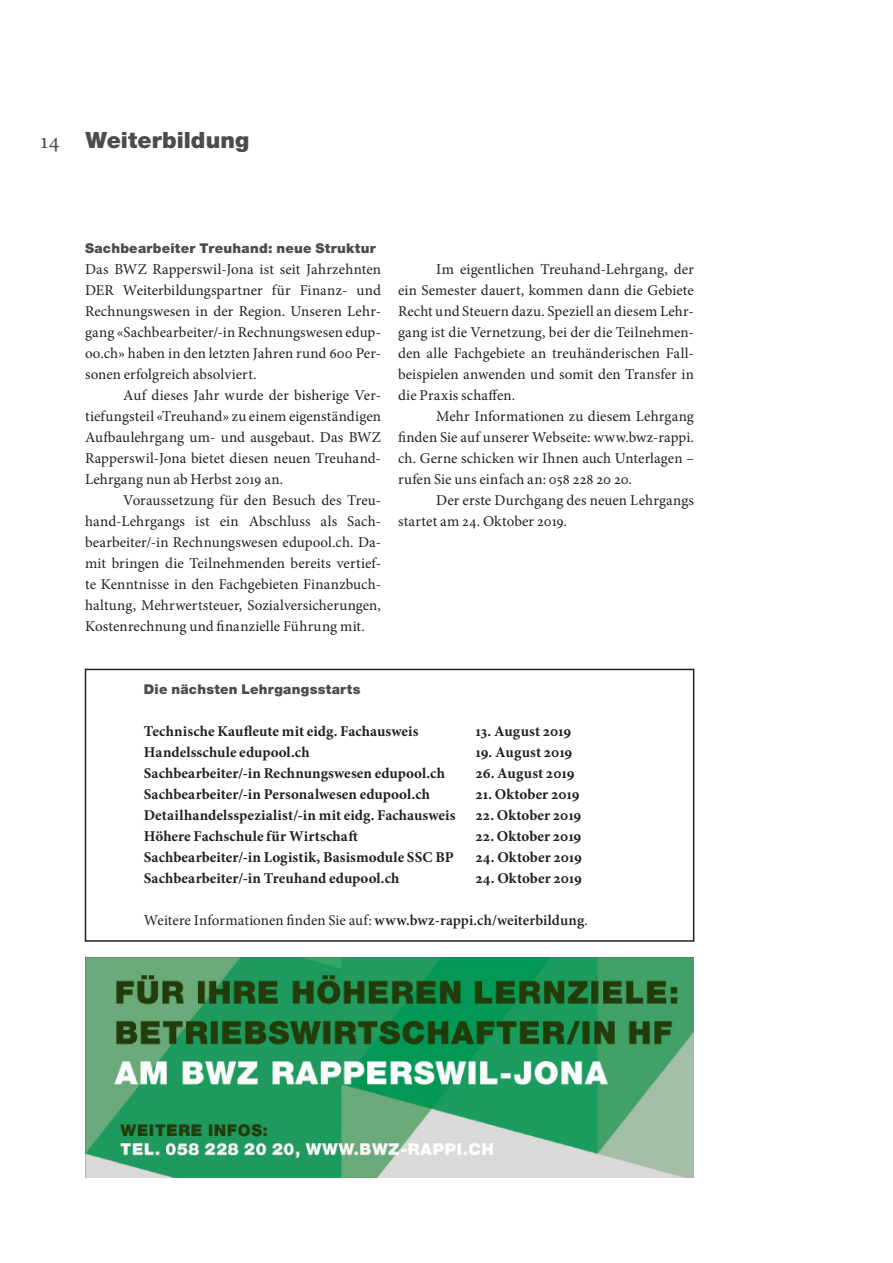
<style>
.page{position:relative;width:893px;height:1263px;background:#fff}
.page>*{position:absolute;margin:0;border:0;box-sizing:border-box;transform-origin:0 0}
.Titel_1{font:900 22.5px "Helvetica Neue LT Std";letter-spacing:.005em;color:#4b4c4d}
.Lauftext2{font:15px/21px "Minion Pro";letter-spacing:.005em;color:#231f20;text-align:justify}
.Lauftext{font:700 15px "Minion Pro";letter-spacing:.01em;color:#231f20}
.Lauftext-2{font:15px/21px "Minion Pro";letter-spacing:.005em;color:#231f20;text-align:justify}
.Titel_2{font:900 13.5px "Helvetica Neue LT Std";letter-spacing:.02em;color:#4b4c4d}
.s1{font-family:"Minion Pro";font-weight:400}
.s2{font-weight:600}
</style>
<div class="page">
<div style="left:85px;top:669px;width:609px;height:273px;border:2px solid #231f20"></div>
<img style="left:85px;top:958px;width:609px;height:219px">
<p class="Titel_1" style="left:41px;top:126px;width:210px"><span class="s1">14</span> Weiterbildung</p>
<p class="Titel_2" style="left:85px;top:240px;width:292px">Sachbearbeiter Treuhand: neue Struktur</p>
<p class="Lauftext-2" style="left:85px;top:258px;width:297px">Das BWZ Rapperswil-Jona ist seit Jahrzehnten DER Weiterbildungspartner für Finanz- und Rechnungswesen in der Region. Unseren Lehr&shy;gang «Sachbearbeiter/-in Rechnungswesen edup&shy;oo.ch» haben in den letzten Jahren rund 600 Per&shy;sonen erfolgreich absolviert.</p>
<p class="Lauftext2" style="left:85px;top:384px;width:297px;text-indent:38px">Auf dieses Jahr wurde der bisherige Ver&shy;tiefungsteil «Treuhand» zu einem eigenständigen Aufbaulehrgang um- und ausgebaut. Das BWZ Rapperswil-Jona bietet diesen neuen Treuhand-Lehrgang nun ab Herbst 2019 an.</p>
<p class="Lauftext2" style="left:85px;top:489px;width:297px;text-indent:38px">Voraussetzung für den Besuch des Treu&shy;hand-Lehrgangs ist ein Abschluss als Sach&shy;bearbeiter/-in Rechnungswesen edupool.ch. Da&shy;mit bringen die Teilnehmenden bereits vertief&shy;te Kenntnisse in den Fachgebieten Finanzbuch&shy;haltung, Mehrwertsteuer, Sozialversicherungen, Kostenrechnung und finanzielle Führung mit.</p>
<p class="Lauftext2" style="left:398px;top:258px;width:297px;text-indent:38px">Im eigentlichen Treuhand-Lehrgang, der ein Semester dauert, kommen dann die Gebiete Recht und Steuern dazu. Speziell an diesem Lehr&shy;gang ist die Vernetzung, bei der die Teilnehmen&shy;den alle Fachgebiete an treuhänderischen Fall&shy;beispielen anwenden und somit den Transfer in die Praxis schaffen.</p>
<p class="Lauftext2" style="left:398px;top:405px;width:297px;text-indent:38px">Mehr Informationen zu diesem Lehrgang finden Sie auf unserer Webseite: www.bwz-rappi. ch. Gerne schicken wir Ihnen auch Unterlagen – rufen Sie uns einfach an: 058 228 20 20.</p>
<p class="Lauftext2" style="left:398px;top:489px;width:297px;text-indent:38px">Der erste Durchgang des neuen Lehrgangs startet am 24. Oktober 2019.</p>
<p class="Titel_2" style="left:144px;top:681px;width:218px">Die nächsten Lehrgangsstarts</p>
<p class="Lauftext" style="left:144px;top:720px;width:276px">Technische Kaufleute mit eidg. Fachausweis</p>
<p class="Lauftext" style="left:475px;top:720px;width:97px">13. August 2019</p>
<p class="Lauftext" style="left:144px;top:741px;width:167px">Handelsschule edupool.ch</p>
<p class="Lauftext" style="left:475px;top:741px;width:98px">19. August 2019</p>
<p class="Lauftext" style="left:144px;top:762px;width:303px">Sachbearbeiter/-in Rechnungswesen edupool.ch</p>
<p class="Lauftext" style="left:475px;top:762px;width:100px">26. August 2019</p>
<p class="Lauftext" style="left:144px;top:783px;width:288px">Sachbearbeiter/-in Personalwesen edupool.ch</p>
<p class="Lauftext" style="left:475px;top:783px;width:106px">21. Oktober 2019</p>
<p class="Lauftext" style="left:144px;top:804px;width:313px">Detailhandelsspezialist/-in mit eidg. Fachausweis</p>
<p class="Lauftext" style="left:475px;top:804px;width:107px">22. Oktober 2019</p>
<p class="Lauftext" style="left:144px;top:825px;width:216px">Höhere Fachschule für Wirtschaft</p>
<p class="Lauftext" style="left:475px;top:825px;width:107px">22. Oktober 2019</p>
<p class="Lauftext" style="left:144px;top:846px;width:311px">Sachbearbeiter/-in Logistik, Basismodule SSC BP</p>
<p class="Lauftext" style="left:475px;top:846px;width:108px">24. Oktober 2019</p>
<p class="Lauftext" style="left:144px;top:867px;width:257px">Sachbearbeiter/-in Treuhand edupool.ch</p>
<p class="Lauftext" style="left:475px;top:867px;width:108px">24. Oktober 2019</p>
<p class="Lauftext-2" style="left:144px;top:909px;width:445px">Weitere Informationen finden Sie auf: <span class="s2">www.bwz-rappi.ch/weiterbildung</span>.</p>
</div>
